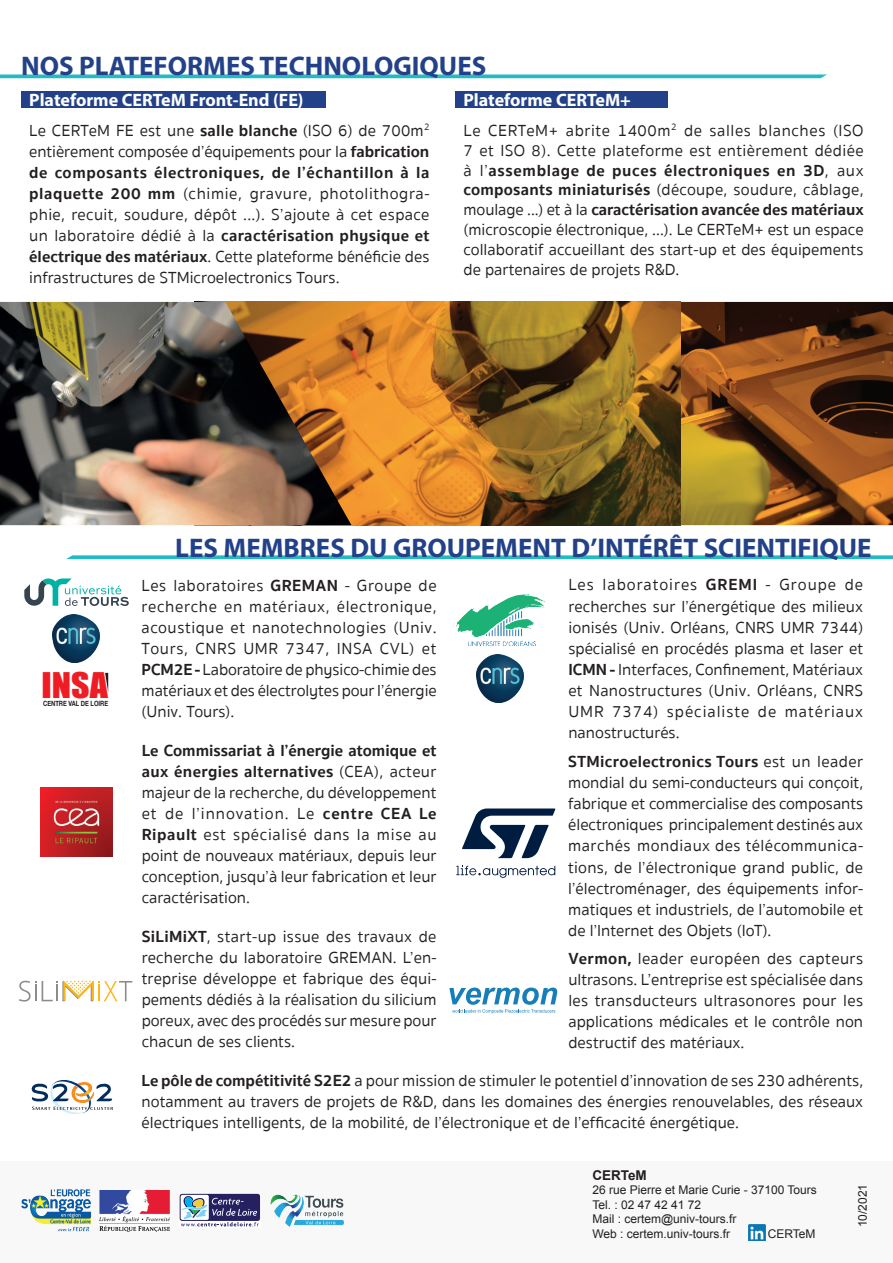
<style>
.page{position:relative;width:893px;height:1263px;background:#fff}
.page>*{position:absolute;margin:0;border:0;box-sizing:border-box;transform-origin:0 0}
.t1{font:32.55px "Impact";color:#ee1d23;scale:1.1 1}
.t2{font:700 27px "Myriad Pro";color:#234189}
.t3{font:700 18px "Myriad Pro";color:#fff}
.t4{font:16.5px/21px "Sukhumvit Set Text";color:#231f20;text-align:justify}
.t5{font:700 16.5px "Sukhumvit Set";letter-spacing:.02em;color:#231f20}
.t6{font:16.5px/21px "Sukhumvit Set Text";letter-spacing:.02em;color:#231f20}
.t7{font:16.5px/19.8px "Sukhumvit Set Text";letter-spacing:.025em;color:#231f20}
.t8{font:700 16.5px/21px "Sukhumvit Set";color:#231f20}
.t9{font:700 16.5px "Sukhumvit Set";letter-spacing:-.005em;color:#231f20}
.t10{font:700 13.5px "Arial";color:#231f20}
.t11{font:12px/14.4px "Arial";color:#231f20}
.t12{font:700 7.2px "Helvetica Neue";color:#231f20;scale:.8 1}
.s1{font-family:"Sukhumvit Set";font-weight:700}
.s2{font-family:"Sukhumvit Set Text";font-weight:400}
</style>
<div class="page">
<img style="left:680px;top:302px;width:213px;height:223px">
<div style="left:455px;top:91px;width:212px;height:17px;background:#234189"></div>
<div style="left:21px;top:91px;width:305px;height:17px;background:#234189"></div>
<div style="left:0;top:1161px;width:893px;height:102px;background:#f8f8f8"></div>
<img style="left:351px;top:302px;width:329px;height:223px">
<img style="left:0;top:302px;width:351px;height:223px">
<svg style="left:0;top:74px;width:827px;height:4px;background:#3ec3ca"></svg>
<svg style="left:66px;top:555px;width:827px;height:4px;background:#38c1c8"></svg>
<svg style="left:456px;top:865px;width:99px;height:13px"></svg>
<svg style="left:462px;top:808px;width:93px;height:50px"></svg>
<img style="left:456px;top:594px;width:89px;height:52px">
<svg style="left:20px;top:981px;width:112px;height:20px"></svg>
<img style="left:476px;top:655px;width:48px;height:47px">
<svg style="left:24px;top:578px;width:105px;height:28px"></svg>
<img style="left:52px;top:615px;width:48px;height:47px">
<svg style="left:449px;top:987px;width:108px;height:26px"></svg>
<img style="left:40px;top:788px;width:73px;height:69px">
<img style="left:749px;top:1224px;width:16px;height:17px">
<img style="left:99px;top:1190px;width:71px;height:41px">
<svg style="left:179px;top:1193px;width:82px;height:35px"></svg>
<div style="left:180px;top:1194px;width:80px;height:27px;background:#252161;border-radius:3px"></div>
<div style="left:181px;top:1195px;width:28px;height:25px;background:#fff;border-radius:2px"></div>
<svg style="left:181px;top:1196px;width:78px;height:31px"></svg>
<img style="left:270px;top:1194px;width:74px;height:33px">
<img style="left:21px;top:1190px;width:71px;height:41px">
<svg style="left:105px;top:673px;width:3px;height:18px"></svg>
<svg style="left:31px;top:1080px;width:82px;height:34px"></svg>
<h2 class="t2" style="left:21px;top:48px;width:467px">NOS PLATEFORMES TECHNOLOGIQUES</h2>
<p class="t3" style="left:29px;top:88px;width:276px">Plateforme CERTeM Front-End (FE)</p>
<p class="t4" style="left:29px;top:120px;width:402px">Le CERTeM FE est une <span class="s1">salle blanche</span> (ISO 6) de 700m<sup>2 </sup>entièrement composée d’équipements pour la <span class="s1">fabrication</span></p>
<p class="t5" style="left:29px;top:160px;width:402px">de composants électroniques, de l’échantillon à la</p>
<p class="t6" style="left:29px;top:183px;width:402px"><span class="s1">plaquette 200 mm</span> (chimie, gravure, photolithogra&shy;phie, recuit, soudure, dépôt ...). S’ajoute à cet espace</p>
<p class="t5" style="left:29px;top:223px;width:402px"><span class="s2">un laboratoire dédié à la</span> caractérisation physique et</p>
<p class="t4" style="left:29px;top:246px;width:402px"><span class="s1">électrique des matériaux</span>. Cette plateforme bénéficie des infrastructures de STMicroelectronics Tours.</p>
<p class="t3" style="left:463px;top:88px;width:169px">Plateforme CERTeM+</p>
<p class="t7" style="left:463px;top:121px;width:402px">Le CERTeM+ abrite 1400m<sup>2</sup> de salles blanches (ISO<br>7 et ISO 8). Cette plateforme est entièrement dédiée</p>
<p class="t5" style="left:463px;top:157px;width:402px"><span class="s2">à l’</span>assemblage de puces électroniques en 3D<span class="s2">, aux</span></p>
<p class="t6" style="left:463px;top:180px;width:402px"><span class="s1">composants miniaturisés</span> (découpe, soudure, câblage,</p>
<p class="t9" style="left:463px;top:197px;width:402px"><span class="s2">moulage ...) et à la</span> caractérisation avancée des matériaux</p>
<p class="t4" style="left:463px;top:220px;width:402px;line-height:19.8px">(microscopie électronique, ...). Le CERTeM+ est un espace collaboratif accueillant des start-up et des équipements de partenaires de projets R&amp;D.</p>
<h1 class="t1" style="left:42px;top:660px;width:62px">INSA</h1>
<p class="t12" style="left:43px;top:697px;width:83px">CENTRE VAL DE LOIRE</p>
<h2 class="t2" style="left:175px;top:530px;width:698px">LES MEMBRES DU GROUPEMENT D’INTÉRÊT SCIENTIFIQUE</h2>
<p class="t4" style="left:142px;top:575px;width:297px">Les laboratoires <span class="s1">GREMAN</span> - Groupe de recherche en matériaux, électronique, acoustique et nanotechnologies (Univ.<br>Tours, CNRS UMR 7347, INSA CVL) et <span class="s1">PCM2E -</span> Laboratoire de physico-chimie des matériaux et des électrolytes pour l’énergie (Univ. Tours).</p>
<p class="t8" style="left:142px;top:740px;width:296px">Le Commissariat à l’énergie atomique et aux énergies alternatives <span class="s2">(CEA), acteur</span></p>
<p class="t4" style="left:142px;top:782px;width:296px">majeur de la recherche, du développement et de l’innovation. Le <span class="s1">centre CEA Le Ripault</span> est spécialisé dans la mise au point de nouveaux matériaux, depuis leur conception, jusqu’à leur fabrication et leur caractérisation.</p>
<p class="t4" style="left:142px;top:926px;width:296px"><span class="s1">SiLiMiXT</span>, start-up issue des travaux de recherche du laboratoire GREMAN. L’en&shy;treprise développe et fabrique des équi&shy;pements dédiés à la réalisation du silicium poreux, avec des procédés sur mesure pour chacun de ses clients.</p>
<p class="t4" style="left:568px;top:575px;width:296px">Les laboratoires <span class="s1">GREMI</span> - Groupe de recherches sur l’énergétique des milieux ionisés (Univ. Orléans, CNRS UMR 7344) spécialisé en procédés plasma et laser et <span class="s1">ICMN -</span> Interfaces, Confinement, Matériaux et Nanostructures (Univ. Orléans, CNRS UMR 7374) spécialiste de matériaux nanostructurés.</p>
<p class="t5" style="left:568px;top:749px;width:296px">STMicroelectronics Tours <span class="s2">est un leader</span></p>
<p class="t4" style="left:568px;top:773px;width:297px">mondial du semi-conducteurs qui conçoit, fabrique et commercialise des composants électroniques principalement destinés aux marchés mondiaux des télécommunica&shy;tions, de l’électronique grand public, de l’électroménager, des équipements infor&shy;matiques et industriels, de l’automobile et de l’Internet des Objets (IoT).</p>
<p class="t4" style="left:568px;top:948px;width:296px"><span class="s1">Vermon,</span> leader européen des capteurs ultrasons. L’entreprise est spécialisée dans les transducteurs ultrasonores pour les applications médicales et le contrôle non destructif des matériaux.</p>
<p class="t4" style="left:142px;top:1070px;width:723px"><span class="s1">Le pôle de compétitivité S2E2</span> a pour mission de stimuler le potentiel d’innovation de ses 230 adhérents, notamment au travers de projets de R&amp;D, dans les domaines des énergies renouvelables, des réseaux électriques intelligents, de la mobilité, de l’électronique et de l’efficacité énergétique.</p>
<p class="t10" style="left:592px;top:1166px;width:56px">CERTeM</p>
<p class="t11" style="left:592px;top:1183px;width:226px">26 rue Pierre et Marie Curie - 37100 Tours<br>Tel. : 02 47 42 41 72<br>Mail : certem@univ-tours.fr<br>Web : certem.univ-tours.fr</p>
<p class="t11" style="left:768px;top:1226px;width:49px">CERTeM</p>
<p class="t11" style="left:855px;top:1227px;width:45px;rotate:-90deg">10/2021</p>
</div>
